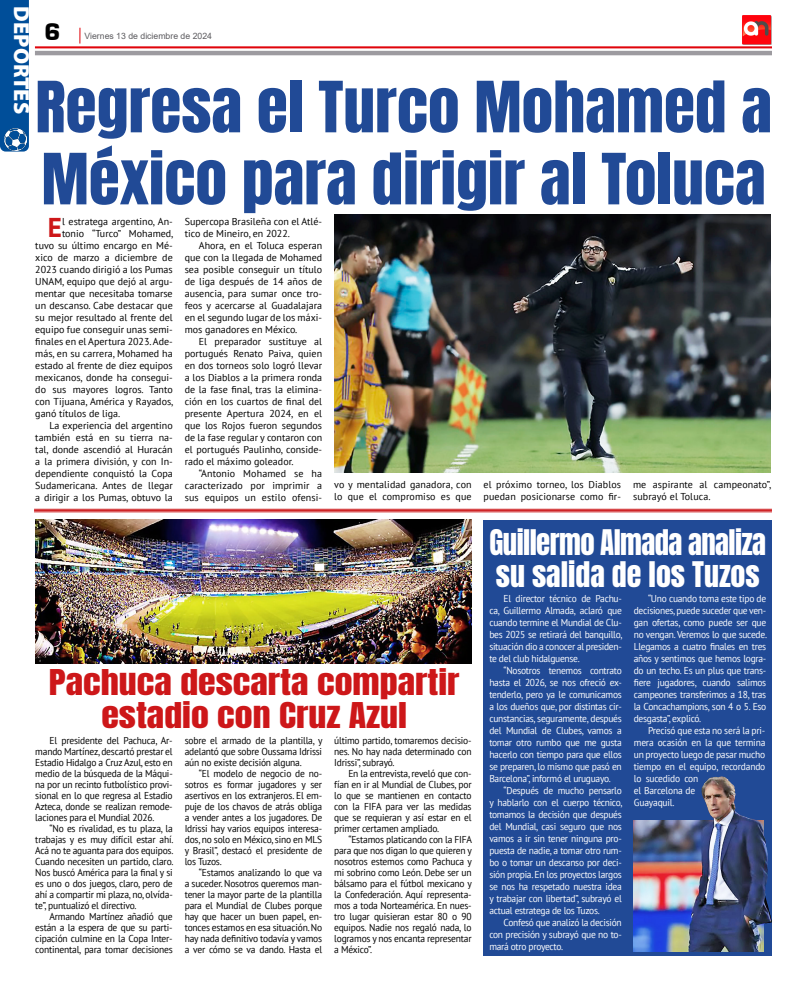
<style>
.page{position:relative;width:808px;height:1007px;background:#fff}
.page>*{position:absolute;margin:0;border:0;box-sizing:border-box;transform-origin:0 0}
.t1{font:60px/72px "Anton";color:#214a96;scale:1.06 1}
.t2{font:30.2px/33.6px "Anton";color:#cd1719;text-align:center;scale:1.19 1}
.t3{font:30px/32px "Anton";letter-spacing:-.02em;color:#fff;scale:.96 1}
.t4{font:700 27.1px "PT Sans";color:#cd1719}
.t5{font:900 25px "Eurostile";color:#000}
.t6{font:900 22px "Myriad Pro";color:#fff}
.t7{font:10px/11px "PT Sans";color:#000;text-align:justify;scale:.95 1}
.t8{font:10px/12px "PT Sans";color:#000}
.t9{font:10px/12px "PT Sans";letter-spacing:-.03em;color:#fff;text-align:justify;scale:.95 1}
.t10{font:8.7px "Arial";color:#5c5b5f}
</style>
<div class="page">
<svg style="left:35px;top:28px;width:737px;height:27px"></svg>
<img style="left:742px;top:16px;width:30px;height:29px">
<div style="left:484px;top:520px;width:288px;height:435px;background:#214a96"></div>
<img style="left:35px;top:520px;width:437px;height:143px">
<img style="left:634px;top:820px;width:130px;height:131px">
<img style="left:696px;top:776px;width:25px;height:122px">
<img style="left:334px;top:215px;width:437px;height:257px">
<hr style="left:34px;top:509px;width:738px;height:1px;background:#cd1719">
<hr style="left:34px;top:510px;width:738px;height:1px;background:#cd1719">
<hr style="left:34px;top:511px;width:738px;height:1px;background:#cd1719">
<div style="left:0;top:0;width:29px;height:151px;background:#004e99"></div>
<img style="left:5px;top:128px;width:21px;height:22px">
<h3 class="t6" style="left:36px;top:6px;width:109px;rotate:90deg">DEPORTES</h3>
<h3 class="t5" style="left:44px;top:18px;width:18px">6</h3>
<p class="t10" style="left:85px;top:30px;width:129px">Viernes 13 de diciembre de 2024</p>
<h1 class="t1" style="left:35px;top:76px;width:696px">Regresa el Turco Mohamed a<br>México para dirigir al Toluca</h1>
<h3 class="t4" style="left:48px;top:209px;width:16px">E</h3>
<p class="t8" style="left:62px;top:215px;width:112px">l estratega argentino, An-</p>
<p class="t8" style="left:62px;top:227px;width:113px">tonio “Turco” Mohamed,</p>
<p class="t8" style="left:35px;top:239px;width:139px">tuvo su último encargo en Mé-</p>
<p class="t8" style="left:35px;top:251px;width:139px">xico de marzo a diciembre de</p>
<p class="t8" style="left:35px;top:263px;width:139px">2023 cuando dirigió a los Pumas</p>
<p class="t8" style="left:35px;top:275px;width:139px">UNAM, equipo que dejó al argu-</p>
<p class="t8" style="left:35px;top:287px;width:139px">mentar que necesitaba tomarse</p>
<p class="t8" style="left:35px;top:299px;width:139px">un descanso. Cabe destacar que</p>
<p class="t8" style="left:35px;top:311px;width:139px">su mejor resultado al frente del</p>
<p class="t8" style="left:35px;top:323px;width:139px">equipo fue conseguir unas semi-</p>
<p class="t8" style="left:35px;top:335px;width:139px">finales en el Apertura 2023. Ade-</p>
<p class="t8" style="left:35px;top:347px;width:139px">más, en su carrera, Mohamed ha</p>
<p class="t8" style="left:35px;top:359px;width:139px">estado al frente de diez equipos</p>
<p class="t8" style="left:35px;top:371px;width:139px">mexicanos, donde ha consegui-</p>
<p class="t8" style="left:35px;top:383px;width:139px">do sus mayores logros. Tanto</p>
<p class="t8" style="left:35px;top:395px;width:140px">con Tijuana, América y Rayados,</p>
<p class="t8" style="left:35px;top:407px;width:87px">ganó títulos de liga.</p>
<p class="t8" style="left:49px;top:419px;width:125px">La experiencia del argentino</p>
<p class="t8" style="left:35px;top:431px;width:139px">también está en su tierra na-</p>
<p class="t8" style="left:35px;top:443px;width:139px">tal, donde ascendió al Huracán</p>
<p class="t8" style="left:35px;top:455px;width:139px">a la primera división, y con In-</p>
<p class="t8" style="left:35px;top:467px;width:139px">dependiente conquistó la Copa</p>
<p class="t8" style="left:35px;top:479px;width:139px">Sudamericana. Antes de llegar</p>
<p class="t8" style="left:35px;top:491px;width:139px">a dirigir a los Pumas, obtuvo la</p>
<p class="t8" style="left:185px;top:215px;width:139px">Supercopa Brasileña con el Atlé&shy;tico de Mineiro, en 2022.</p>
<p class="t8" style="left:185px;top:239px;width:139px;text-align:justify;text-indent:14px">Ahora, en el Toluca esperan que con la llegada de Mohamed sea posible conseguir un título de liga después de 14 años de ausencia, para sumar once tro&shy;feos y acercarse al Guadalajara en el segundo lugar de los máxi&shy;mos ganadores en México.</p>
<p class="t8" style="left:185px;top:335px;width:139px;text-align:justify;text-indent:14px">El preparador sustituye al portugués Renato Paiva, quien en dos torneos solo logró llevar a los Diablos a la primera ronda de la fase final, tras la elimina&shy;ción en los cuartos de final del presente Apertura 2024, en el que los Rojos fueron segundos de la fase regular y contaron con el portugués Paulinho, conside&shy;rado el máximo goleador.</p>
<p class="t8" style="left:185px;top:467px;width:139px;text-align:justify;text-indent:14px">“Antonio Mohamed se ha caracterizado por imprimir a sus equipos un estilo ofensi-</p>
<p class="t8" style="left:334px;top:478px;width:139px">vo y mentalidad ganadora, con lo que el compromiso es que</p>
<p class="t8" style="left:484px;top:478px;width:139px">el próximo torneo, los Diablos puedan posicionarse como fir-</p>
<p class="t8" style="left:633px;top:478px;width:140px">me aspirante al campeonato”, subrayó el Toluca.</p>
<h3 class="t3" style="left:490px;top:528px;width:289px">Guillermo Almada analiza su salida de los Tuzos</h3>
<h2 class="t2" style="left:49px;top:667px;width:347px">Pachuca descarta compartir estadio con Cruz Azul</h2>
<p class="t7" style="left:35px;top:734px;width:146px;text-indent:14px">El presidente del Pachuca, Ar&shy;mando Martínez, descartó prestar el Estadio Hidalgo a Cruz Azul, esto en medio de la búsqueda de la Máqui&shy;na por un recinto futbolístico provi&shy;sional en lo que regresa al Estadio Azteca, donde se realizan remode&shy;laciones para el Mundial 2026.</p>
<p class="t7" style="left:35px;top:822px;width:147px;text-indent:14px">“No es rivalidad, es tu plaza, la trabajas y es muy difícil estar ahí.<br>Acá no te aguanta para dos equipos.<br>Cuando necesiten un partido, claro.<br>Nos buscó América para la final y si es uno o dos juegos, claro, pero de ahí a compartir mi plaza, no, olvída&shy;te”, puntualizó el directivo.</p>
<p class="t7" style="left:35px;top:910px;width:146px;text-indent:14px">Armando Martínez añadió que están a la espera de que su parti&shy;cipación culmine en la Copa Inter&shy;continental, para tomar decisiones</p>
<p class="t7" style="left:185px;top:734px;width:147px">sobre el armado de la plantilla, y adelantó que sobre Oussama Idrissi aún no existe decisión alguna.</p>
<p class="t7" style="left:185px;top:767px;width:146px;text-indent:14px">“El modelo de negocio de no&shy;sotros es formar jugadores y ser asertivos en los extranjeros. El em&shy;puje de los chavos de atrás obliga a vender antes a los jugadores. De Idrissi hay varios equipos interesa&shy;dos, no solo en México, sino en MLS y Brasil”, destacó el presidente de los Tuzos.</p>
<p class="t7" style="left:185px;top:866px;width:146px;text-indent:14px">“Estamos analizando lo que va a suceder. Nosotros queremos man&shy;tener la mayor parte de la plantilla para el Mundial de Clubes porque hay que hacer un buen papel, en&shy;tonces estamos en esa situación. No hay nada definitivo todavía y vamos a ver cómo se va dando. Hasta el</p>
<p class="t7" style="left:334px;top:734px;width:146px">último partido, tomaremos decisio&shy;nes. No hay nada determinado con Idrissi”, subrayó.</p>
<p class="t7" style="left:334px;top:767px;width:146px;text-indent:14px">En la entrevista, reveló que con&shy;fían en ir al Mundial de Clubes, por lo que se mantienen en contacto con la FIFA para ver las medidas que se requieran y así estar en el primer certamen ampliado.</p>
<p class="t7" style="left:334px;top:833px;width:147px;text-indent:14px">“Estamos platicando con la FIFA para que nos digan lo que quieren y nosotros estemos como Pachuca y mi sobrino como León. Debe ser un bálsamo para el fútbol mexicano y la Confederación. Aquí representa&shy;mos a toda Norteamérica. En nues&shy;tro lugar quisieran estar 80 o 90 equipos. Nadie nos regaló nada, lo logramos y nos encanta representar a México”.</p>
<p class="t9" style="left:489px;top:592px;width:142px;text-indent:14px">El director técnico de Pachu&shy;ca, Guillermo Almada, aclaró que cuando termine el Mundial de Clu&shy;bes 2025 se retirará del banquillo, situación dio a conocer al presiden&shy;te del club hidalguense.</p>
<p class="t9" style="left:489px;top:664px;width:141px;text-indent:14px">“Nosotros tenemos contrato hasta el 2026, se nos ofreció ex&shy;tenderlo, pero ya le comunicamos a los dueños que, por distintas cir&shy;cunstancias, seguramente, después del Mundial de Clubes, vamos a tomar otro rumbo que me gusta hacerlo con tiempo para que ellos se preparen, lo mismo que pasó en Barcelona”, informó el uruguayo.</p>
<p class="t9" style="left:489px;top:784px;width:142px;text-indent:14px">“Después de mucho pensarlo y hablarlo con el cuerpo técnico, tomamos la decisión que después del Mundial, casi seguro que nos vamos a ir sin tener ninguna pro&shy;puesta de nadie, a tomar otro rum&shy;bo o tomar un descanso por deci&shy;sión propia. En los proyectos largos se nos ha respetado nuestra idea y trabajar con libertad”, subrayó el actual estratega de los Tuzos.</p>
<p class="t9" style="left:489px;top:916px;width:141px;text-indent:14px">Confesó que analizó la decisión con precisión y subrayó que no to&shy;mará otro proyecto.</p>
<p class="t9" style="left:634px;top:592px;width:142px;text-indent:14px">“Uno cuando toma este tipo de decisiones, puede suceder que ven&shy;gan ofertas, como puede ser que no vengan. Veremos lo que sucede.<br>Llegamos a cuatro finales en tres años y sentimos que hemos logra&shy;do un techo. Es un plus que trans&shy;fiere jugadores, cuando salimos campeones transferimos a 18, tras la Concachampions, son 4 o 5. Eso desgasta”, explicó.</p>
<p class="t9" style="left:634px;top:724px;width:140px;text-align:left;text-indent:14px">Precisó que esta no será la pri&shy;mera ocasión en la que termina un proyecto luego de pasar mucho tiempo en el equipo, recordando lo sucedido con<br>el Barcelona de<br>Guayaquil.</p>
</div>
